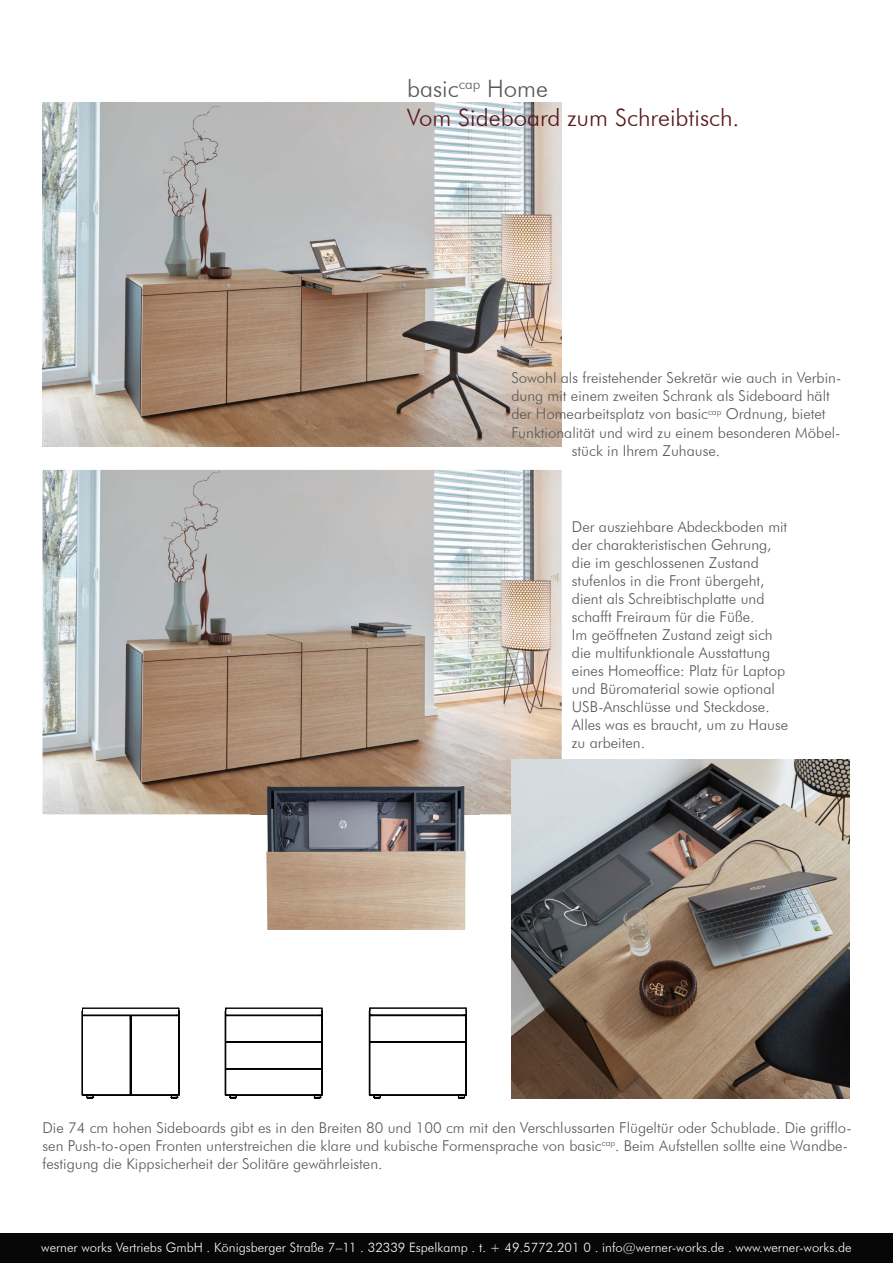
<style>
.page{position:relative;width:893px;height:1263px;background:#fff}
.page>*{position:absolute;margin:0;border:0;box-sizing:border-box;transform-origin:0 0}
.t1{font:300 24px/28.8px "Futura BT";color:#58161b}
.t2{font:300 15px/18px "Futura BT";color:#575756}
.t3{font:300 13.05px "Futura BT";color:#fff}
.s1{color:#575756}
</style>
<div class="page">
<img style="left:43px;top:102px;width:519px;height:344px">
<div style="left:0;top:1233px;width:893px;height:30px;background:#070708"></div>
<img style="left:43px;top:470px;width:519px;height:344px">
<img style="left:511px;top:760px;width:339px;height:338px">
<svg style="left:82px;top:1007px;width:385px;height:92px"></svg>
<img style="left:250px;top:786px;width:229px;height:143px">
<h1 class="t1" style="left:407px;top:74px;width:334px"><span class="s1">basic</span><sup>cap</sup> <span class="s1">Home<br></span>Vom Sideboard zum Schreibtisch.</h1>
<p class="t2" style="left:511px;top:369px;width:331px">Sowohl als freistehender Sekretär wie auch in Verbin-</p>
<p class="t2" style="left:511px;top:387px;width:320px">dung mit einem zweiten Schrank als Sideboard hält</p>
<p class="t2" style="left:511px;top:405px;width:316px">der Homearbeitsplatz von basic<sup>cap</sup> Ordnung, bietet</p>
<p class="t2" style="left:511px;top:423px;width:331px">Funktionalität und wird zu einem besonderen Möbel-</p>
<p class="t2" style="left:572px;top:441px;width:150px">stück in Ihrem Zuhause.</p>
<p class="t2" style="left:572px;top:518px;width:218px">Der ausziehbare Abdeckboden mit der charakteristischen Gehrung, die im geschlossenen Zustand stufenlos in die Front übergeht, dient als Schreibtischplatte und schafft Freiraum für die Füße.<br>Im geöffneten Zustand zeigt sich die multifunktionale Ausstattung eines Homeoffice: Platz für Laptop und Büromaterial sowie optional<br>USB-Anschlüsse und Steckdose.<br>Alles was es braucht, um zu Hause zu arbeiten.</p>
<p class="t2" style="left:43px;top:1118px;width:811px">Die 74 cm hohen Sideboards gibt es in den Breiten 80 und 100 cm mit den Verschlussarten Flügeltür oder Schublade. Die grifflo&shy;sen Push-to-open Fronten unterstreichen die klare und kubische Formensprache von basic<sup>cap</sup>. Beim Aufstellen sollte eine Wandbe&shy;festigung die Kippsicherheit der Solitäre gewährleisten.</p>
<p class="t3" style="left:41px;top:1239px;width:812px">werner works Vertriebs GmbH . Königsberger Straße 7–11 . 32339 Espelkamp . t. + 49.5772.201 0 . info@werner-works.de . www.werner-works.de</p>
</div>
